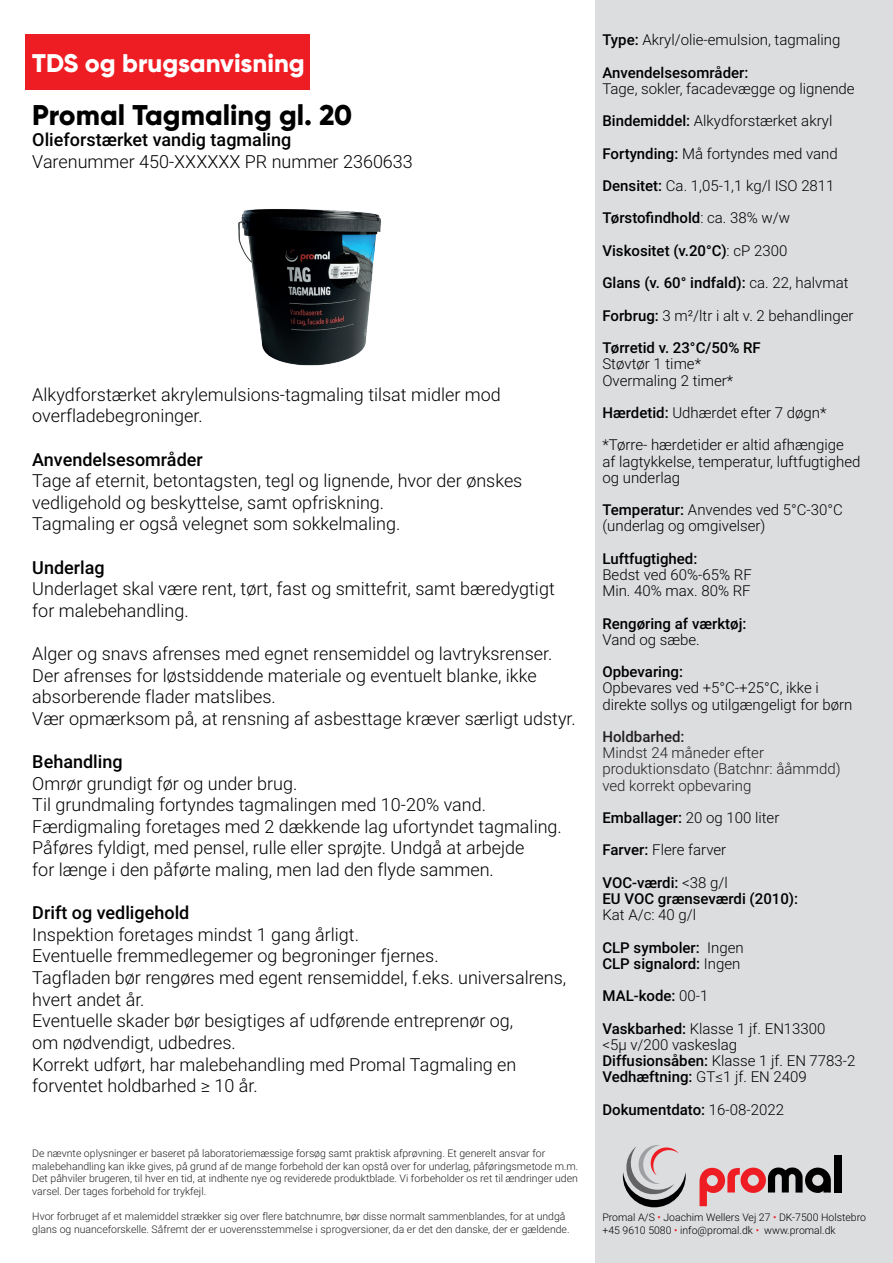
<style>
.page{position:relative;width:893px;height:1263px;background:#fff}
.page>*{position:absolute;margin:0;border:0;box-sizing:border-box;transform-origin:0 0}
.t1{font:800 28.5px "Gilroy";color:#000}
.t2{font:800 25.5px "Gilroy";color:#fff}
.t3{font:300 18px/21.6px "Roboto";color:#000}
.t4{font:500 18px "Roboto";color:#000}
.t5{font:300 15px/32.4px "Roboto";color:#000}
.t6{font:500 15px/32.4px "Roboto";color:#000}
.t7{font:300 15px/16.2px "Roboto";color:#231f20}
.t8{font:500 15px "Roboto";color:#231f20}
.t9{font:300 10.5px/12.6px "Roboto";color:#231f20}
.t10{font:300 10.5px/12.6px "Roboto";color:#000}
.s1{font-weight:500}
.s2{font-weight:300}
.s3{color:#ee1d23}
</style>
<div class="page">
<div style="left:595px;top:0;width:298px;height:1263px;background:#dcdddf"></div>
<div style="left:26px;top:35px;width:284px;height:55px;background:#ee1d23"></div>
<svg style="left:699px;top:1167px;width:132px;height:39px"></svg>
<div style="left:834px;top:1155px;width:7px;height:37px;background:#000"></div>
<svg style="left:623px;top:1145px;width:63px;height:62px"></svg>
<img style="left:238px;top:209px;width:143px;height:157px">
<h2 class="t2" style="left:32px;top:47px;width:274px">TDS og brugsanvisning</h2>
<h1 class="t1" style="left:32px;top:97px;width:321px">Promal Tagmaling gl. 20</h1>
<p class="t4" style="left:32px;top:127px;width:261px">Olieforstærket vandig tagmaling</p>
<p class="t3" style="left:32px;top:150px;width:382px">Varenummer 450-XXXXXX PR nummer 2360633</p>
<p class="t3" style="left:32px;top:383px;width:470px">Alkydforstærket akrylemulsions-tagmaling tilsat midler mod overfladebegroninger.</p>
<p class="t4" style="left:32px;top:447px;width:172px">Anvendelsesområder</p>
<p class="t3" style="left:32px;top:469px;width:492px">Tage af eternit, betontagsten, tegl og lignende, hvor der ønskes vedligehold og beskyttelse, samt opfriskning.<br>Tagmaling er også velegnet som sokkelmaling.</p>
<p class="t4" style="left:32px;top:555px;width:74px">Underlag</p>
<p class="t3" style="left:32px;top:577px;width:524px">Underlaget skal være rent, tørt, fast og smittefrit, samt bæredygtigt for malebehandling.</p>
<p class="t3" style="left:32px;top:642px;width:545px">Alger og snavs afrenses med egnet rensemiddel og lavtryksrenser.<br>Der afrenses for løstsiddende materiale og eventuelt blanke, ikke absorberende flader matslibes.<br>Vær opmærksom på, at rensning af asbesttage kræver særligt udstyr.</p>
<p class="t4" style="left:32px;top:749px;width:92px">Behandling</p>
<p class="t3" style="left:32px;top:772px;width:531px">Omrør grundigt før og under brug.<br>Til grundmaling fortyndes tagmalingen med 10-20% vand.<br>Færdigmaling foretages med 2 dækkende lag ufortyndet tagmaling.<br>Påføres fyldigt, med pensel, rulle eller sprøjte. Undgå at arbejde<br>for længe i den påførte maling, men lad den flyde sammen.</p>
<p class="t4" style="left:32px;top:900px;width:159px">Drift og vedligehold</p>
<p class="t3" style="left:32px;top:923px;width:535px">Inspektion foretages mindst 1 gang årligt.<br>Eventuelle fremmedlegemer og begroninger fjernes.<br>Tagfladen bør rengøres med egent rensemiddel, f.eks. universalrens, hvert andet år.<br>Eventuelle skader bør besigtiges af udførende entreprenør og,<br>om nødvendigt, udbedres.<br>Korrekt udført, har malebehandling med Promal Tagmaling en forventet holdbarhed ≥ 10 år.</p>
<p class="t9" style="left:32px;top:1147px;width:547px">De nævnte oplysninger er baseret på laboratoriemæssige forsøg samt praktisk afprøvning. Et generelt ansvar for malebehandling kan ikke gives, på grund af de mange forbehold der kan opstå over for underlag, påføringsmetode m.m.<br>Det påhviler brugeren, til hver en tid, at indhente nye og reviderede produktblade. Vi forbeholder os ret til ændringer uden varsel. Der tages forbehold for trykfejl.</p>
<p class="t9" style="left:32px;top:1210px;width:539px">Hvor forbruget af et malemiddel strækker sig over flere batchnumre, bør disse normalt sammenblandes, for at undgå glans og nuanceforskelle. Såfremt der er uoverensstemmelse i sprogversioner, da er det den danske, der er gældende.</p>
<p class="t5" style="left:602px;top:23px;width:239px"><span class="s1">Type:</span> Akryl/olie-emulsion, tagmaling<br><span class="s1">Anvendelsesområder:</span></p>
<p class="t5" style="left:602px;top:72px;width:254px">Tage, sokler, facadevægge og lignende <span class="s1">Bindemiddel:</span> Alkydforstærket akryl <span class="s1">Fortynding:</span> Må fortyndes med vand <span class="s1">Densitet:</span> Ca. 1,05-1,1 kg/l ISO 2811<br><span class="s1">Tørstofindhold</span>: ca. 38% w/w <span class="s1">Viskositet (v.20°C)</span>: cP 2300<br><span class="s1">Glans (v. 60° indfald):</span> ca. 22, halvmat <span class="s1">Forbrug:</span> 3 m²/ltr i alt v. 2 behandlinger <span class="s1">Tørretid v. 23°C/50% RF</span></p>
<p class="t5" style="left:602px;top:355px;width:132px;line-height:16.2px">Støvtør 1 time*<br>Overmaling 2 timer*</p>
<p class="t5" style="left:602px;top:396px;width:243px"><span class="s1">Hærdetid:</span> Udhærdet efter 7 døgn* *Tørre- hærdetider er altid afhængige</p>
<p class="t5" style="left:602px;top:452px;width:259px;line-height:16.2px">af lagtykkelse, temperatur, luftfugtighed og underlag</p>
<p class="t5" style="left:602px;top:501px;width:242px;line-height:16.2px"><span class="s1">Temperatur:</span> Anvendes ved 5°C-30°C (underlag og omgivelser)</p>
<p class="t6" style="left:602px;top:542px;width:96px">Luftfugtighed:</p>
<p class="t5" style="left:602px;top:566px;width:151px;line-height:16.2px">Bedst ved 60%-65% RF<br>Min. 40% max. 80% RF</p>
<p class="t6" style="left:602px;top:606px;width:146px">Rengøring af værktøj:</p>
<p class="t5" style="left:602px;top:623px;width:99px">Vand og sæbe.</p>
<p class="t6" style="left:602px;top:655px;width:82px">Opbevaring:</p>
<p class="t5" style="left:602px;top:679px;width:251px;line-height:16.2px">Opbevares ved +5°C-+25°C, ikke i direkte sollys og utilgængeligt for børn</p>
<p class="t8" style="left:602px;top:726px;width:84px">Holdbarhed:</p>
<p class="t7" style="left:602px;top:744px;width:240px">Mindst 24 måneder efter produktionsdato (Batchnr: ååmmdd) ved korrekt opbevaring</p>
<p class="t5" style="left:602px;top:801px;width:178px"><span class="s1">Emballager:</span> 20 og 100 liter<br><span class="s1">Farver:</span> Flere farver<br><span class="s1">VOC-værdi:</span> &lt;38 g/l</p>
<p class="t6" style="left:602px;top:882px;width:197px">EU VOC grænseværdi (2010):</p>
<p class="t5" style="left:602px;top:898px;width:143px">Kat A/c: 40 g/l<br><span class="s1">CLP symboler:</span> Ingen</p>
<p class="t6" style="left:602px;top:947px;width:225px">CLP signalord: <span class="s2">Ingen<br></span>MAL-kode: <span class="s2">00-1<br></span>Vaskbarhed: <span class="s2">Klasse 1 jf. EN13300</span></p>
<p class="t5" style="left:602px;top:1036px;width:255px;line-height:16.2px">&lt;5μ v/200 vaskeslag<br><span class="s1">Diffusionsåben:</span> Klasse 1 jf. EN 7783-2<br><span class="s1">Vedhæftning:</span> GT≤1 jf. EN 2409</p>
<p class="t6" style="left:602px;top:1092px;width:183px">Dokumentdato: <span class="s2">16-08-2022</span></p>
<p class="t10" style="left:602px;top:1210px;width:265px">Promal A/S <span class="s3">•</span> Joachim Wellers Vej 27 <span class="s3">•</span> DK-7500 Holstebro +45 9610 5080 <span class="s3">•</span> info@promal.dk <span class="s3">•</span> www.promal.dk</p>
</div>
